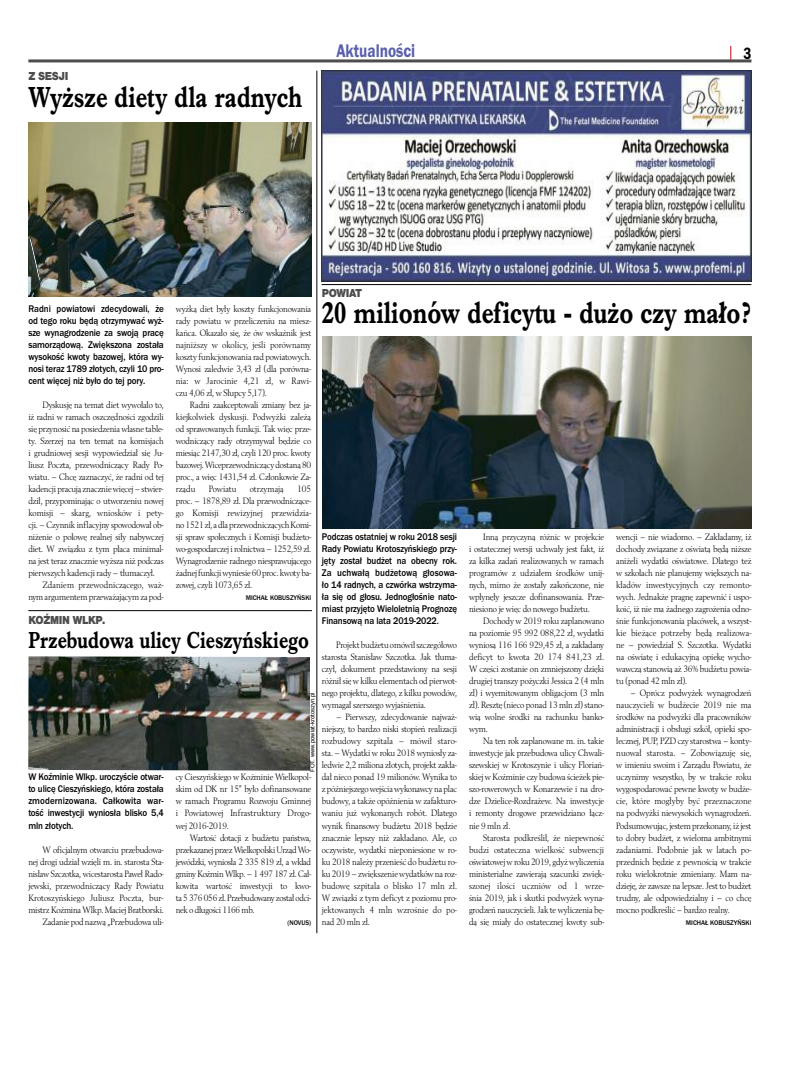
<style>
.page{position:relative;width:794px;height:1092px;background:#fff}
.page>*{position:absolute;margin:0;border:0;box-sizing:border-box;transform-origin:0 0}
.t1{font:700 31px "Imprint URWTCE";color:#000;scale:.8 1}
.t2{font:700 30px "Imprint URWTCE";color:#000;scale:.8 1}
.t3{font:700 24px "Imprint URWTCE";color:#000;scale:.8 1}
.t4{font:19px "Franklin Got URWTCE Dem";color:#5b60ad;scale:.8 1}
.t5{font:17px "Franklin Got URWTCE Dem";color:#000;scale:.8 1}
.t6{font:900 12px "Nimbus San TCE";letter-spacing:-.035em;color:#4d4d4d;scale:.9 1}
.t7{font:500 10px/12px "Franklin Got URWTCE";letter-spacing:-.01em;color:#000;text-align:justify;scale:.9 1}
.t8{font:9.6px/12px "Berling TCE";letter-spacing:-.015em;color:#000;text-align:justify;scale:.9 1}
.t9{font:9.6px "Berling TCE";letter-spacing:.005em;color:#000;scale:.9 1}
.t10{font:500 7px "Franklin Got URWTCE";color:#000;scale:.95 1}
.t11{font:6px "Helvetica";letter-spacing:-.005em;color:#000}
</style>
<div class="page">
<hr style="left:28px;top:59px;width:723px;height:3px;background:#4d4d4d">
<svg style="left:730px;top:46px;width:1px;height:14px"></svg>
<hr style="left:316px;top:71px;width:1px;height:862px;background:#000">
<img style="left:28px;top:122px;width:283px;height:174px">
<img style="left:322px;top:71px;width:429px;height:210px">
<hr style="left:28px;top:610px;width:284px;height:1px;background:#000">
<img style="left:28px;top:656px;width:282px;height:114px">
<img style="left:323px;top:336px;width:428px;height:192px">
<hr style="left:321px;top:284px;width:430px;height:1px;background:#000">
<p class="t6" style="left:28px;top:69px;width:46px">Z SESJI</p>
<h2 class="t2" style="left:28px;top:79px;width:344px">Wyższe diety dla radnych</h2>
<h3 class="t4" style="left:336px;top:40px;width:100px">Aktualności</h3>
<h3 class="t5" style="left:743px;top:43px;width:11px">3</h3>
<p class="t6" style="left:322px;top:286px;width:46px">POWIAT</p>
<h1 class="t1" style="left:322px;top:294px;width:538px">20 milionów deficytu - dużo czy mało?</h1>
<p class="t8" style="left:176px;top:303px;width:152px">wyżką diet były koszty funkcjonowania rady powiatu w przeliczeniu na miesz&shy;kańca. Okazało się, że ów wskaźnik jest najniższy w okolicy, jeśli porównamy koszty funkcjonowania rad powiatowych.<br>Wynosi zaledwie 3,43 zł (dla porówna&shy;nia: w Jarocinie 4,21 zł, w Rawi&shy;czu 4,06 zł, w Słupcy 5,17).</p>
<p class="t8" style="left:176px;top:399px;width:152px;text-indent:14px">Radni zaakceptowali zmiany bez ja&shy;kiejkolwiek dyskusji. Podwyżki zależą od sprawowanych funkcji. Tak więc prze&shy;wodniczący rady otrzymywał będzie co miesiąc 2147,30 zł, czyli 120 proc. kwoty bazowej.Wiceprzewodniczącydostaną80 proc., a więc 1431,54 zł. Członkowie Za&shy;rządu</p>
<p class="t7" style="left:28px;top:303px;width:152px">Radni powiatowi zdecydowali, że od tego roku będą otrzymywać wyż&shy;sze wynagrodzenie za swoją pracę samorządową. Zwiększona została wysokość kwoty bazowej, która wy&shy;nosi teraz 1789 złotych, czyli 10 pro&shy;cent więcej niż było do tej pory.</p>
<p class="t8" style="left:43px;top:399px;width:136px">Dyskusję na temat diet wywołało to,</p>
<p class="t8" style="left:28px;top:411px;width:152px">iż radni w ramach oszczędności zgodzili</p>
<p class="t8" style="left:28px;top:423px;width:151px">się przynosić na posiedzenia własne table-</p>
<p class="t8" style="left:28px;top:435px;width:152px">ty. Szerzej na ten temat na komisjach</p>
<p class="t8" style="left:28px;top:447px;width:151px">i grudniowej sesji wypowiedział się Ju-</p>
<p class="t8" style="left:28px;top:459px;width:151px">liusz Poczta, przewodniczący Rady Po-</p>
<p class="t8" style="left:28px;top:471px;width:152px">wiatu. – Chcę zaznaczyć, że radni od tej</p>
<p class="t8" style="left:28px;top:483px;width:151px">kadencji pracują znacznie więcej – stwier-</p>
<p class="t8" style="left:28px;top:495px;width:152px">dził, przypominając o utworzeniu nowej</p>
<p class="t9" style="left:28px;top:507px;width:151px">komisji – skarg, wniosków i pety-</p>
<p class="t8" style="left:28px;top:519px;width:151px">cji. – Czynnik inflacyjny spowodował ob-</p>
<p class="t8" style="left:28px;top:531px;width:152px">niżenie o połowę realnej siły nabywczej</p>
<p class="t8" style="left:28px;top:543px;width:151px">diet. W związku z tym płaca minimal-</p>
<p class="t8" style="left:28px;top:555px;width:152px">na jest teraz znacznie wyższa niż podczas</p>
<p class="t8" style="left:28px;top:567px;width:142px">pierwszych kadencji rady – tłumaczył.</p>
<p class="t9" style="left:43px;top:579px;width:136px">Zdaniem przewodniczącego, waż-</p>
<p class="t8" style="left:28px;top:591px;width:151px">nymargumentemprzeważającymza pod-</p>
<p class="t8" style="left:209px;top:483px;width:32px">Powiatu</p>
<p class="t8" style="left:250px;top:483px;width:39px">otrzymają</p>
<p class="t8" style="left:176px;top:483px;width:152px;text-indent:121px">105 proc. – 1878,89 zł. Dla przewodniczące&shy;go Komisji rewizyjnej przewidzia&shy;no1521zł, adlaprzewodniczącychKomi&shy;sji spraw społecznych i Komisji budżeto&shy;wo-gospodarczej i rolnictwa – 1252,59 zł.<br>Wynagrodzenie radnego niesprawującego żadnejfunkcjiwyniesie60proc. kwotyba&shy;zowej, czyli 1073,65 zł.</p>
<p class="t10" style="left:246px;top:593px;width:70px">MICHAŁ KOBUSZYŃSKI</p>
<p class="t8" style="left:469px;top:531px;width:152px;text-indent:14px">Inną przyczyną różnic w projekcie i ostatecznej wersji uchwały jest fakt, iż za kilka zadań realizowanych w ramach programów z udziałem środków unij&shy;nych, mimo że zostały zakończone, nie wpłynęły jeszcze dofinansowania. Prze&shy;niesiono je więc do nowego budżetu.</p>
<p class="t8" style="left:469px;top:615px;width:152px;text-indent:14px">Dochody w 2019 roku zaplanowano na poziomie 95 992 088,22 zł, wydatki wyniosą 116 166 929,45 zł, a zakładany deficyt to kwota 20 174 841,23 zł.<br>W części zostanie on zmniejszony dzięki drugiej transzy pożyczki Jessica 2 (4 mln zł) i wyemitowanym obligacjom (3 mln zł). Resztę (nieco ponad 13 mln zł) stano&shy;wią wolne środki na rachunku banko&shy;wym.</p>
<p class="t8" style="left:469px;top:735px;width:152px;text-indent:14px">Na ten rok zaplanowane m. in. takie inwestycje jak przebudowa ulicy Chwali&shy;szewskiej w Krotoszynie i ulicy Floriań&shy;skiej w Koźminie czy budowa ścieżek pie&shy;szo-rowerowych w Konarzewie i na dro&shy;dze Dzielice-Rozdrażew. Na inwestycje i remonty drogowe przewidziano łącz&shy;nie 9 mln zł.</p>
<p class="t8" style="left:469px;top:831px;width:152px;text-indent:14px">Starosta podkreślił, że niepewność budzi ostateczna wielkość subwencji oświatowej w roku 2019, gdyż wyliczenia ministerialne zawierają szacunki zwięk&shy;szonej ilości uczniów od 1 wrze&shy;śnia 2019, jak i skutki podwyżek wyna&shy;grodzeń nauczycieli. Jak te wyliczenia bę&shy;dą się miały do ostatecznej kwoty sub-</p>
<p class="t8" style="left:616px;top:531px;width:152px">wencji – nie wiadomo. – Zakładamy, iż dochody związane z oświatą będą niższe aniżeli wydatki oświatowe. Dlatego też w szkołach nie planujemy większych na&shy;kładów inwestycyjnych czy remonto&shy;wych. Jednakże pragnę zapewnić i uspo&shy;koić, iż nie ma żadnego zagrożenia odno&shy;śnie funkcjonowania placówek, a wszyst&shy;kie bieżące potrzeby będą realizowa&shy;ne – powiedział S. Szczotka. Wydatki na oświatę i edukacyjną opiekę wycho&shy;wawczą stanowią aż 36% budżetu powia&shy;tu (ponad 42 mln zł).</p>
<p class="t8" style="left:616px;top:687px;width:152px;text-indent:14px">– Oprócz podwyżek wynagrodzeń nauczycieli w budżecie 2019 nie ma środków na podwyżki dla pracowników administracji i obsługi szkół, opieki spo&shy;łecznej, PUP, PZD czy starostwa – konty&shy;nuował starosta. – Zobowiązuję się, w imieniu swoim i Zarządu Powiatu, że uczynimy wszystko, by w trakcie roku wygospodarować pewne kwoty w budże&shy;cie, które mogłyby być przeznaczone na podwyżki niewysokich wynagrodzeń.<br>Podsumowując, jestem przekonany, iż jest to dobry budżet, z wieloma ambitnymi zadaniami. Podobnie jak w latach po&shy;przednich będzie z pewnością w trakcie roku wielokrotnie zmieniany. Mam na&shy;dzieję, że zawsze na lepsze. Jest to budżet trudny, ale odpowiedzialny i – co chcę mocno podkreślić – bardzo realny.</p>
<p class="t10" style="left:686px;top:917px;width:70px">MICHAŁ KOBUSZYŃSKI</p>
<p class="t7" style="left:322px;top:531px;width:152px">Podczas ostatniej w roku 2018 sesji Rady Powiatu Krotoszyńskiego przy&shy;jęty został budżet na obecny rok.<br>Za uchwałą budżetową głosowa&shy;ło 14 radnych, a czwórka wstrzyma&shy;ła się od głosu. Jednogłośnie nato&shy;miast przyjęto Wieloletnią Prognozę Finansową na lata 2019-2022.</p>
<p class="t8" style="left:322px;top:639px;width:152px;text-indent:14px">Projekt budżetuomówiłszczegółowo starosta Stanisław Szczotka. Jak tłuma&shy;czył, dokument przedstawiony na sesji różnił się w kilku elementach od pierwot&shy;nego projektu, dlatego, z kilku powodów, wymagał szerszego wyjaśnienia.</p>
<p class="t8" style="left:322px;top:711px;width:152px;text-indent:14px">– Pierwszy, zdecydowanie najważ&shy;niejszy, to bardzo niski stopień realizacji rozbudowy szpitala – mówił staro&shy;sta. – Wydatki w roku 2018 wyniosły za&shy;ledwie 2,2 miliona złotych, projekt zakła&shy;dał nieco ponad 19 milionów. Wynika to z późniejszego wejścia wykonawcy na plac budowy, a także opóźnienia w zafakturo&shy;waniu już wykonanych robót. Dlatego wynik finansowy budżetu 2018 będzie znacznie lepszy niż zakładano. Ale, co oczywiste, wydatki nieponiesione w ro&shy;ku 2018 należy przenieść do budżetu ro&shy;ku 2019 – zwiększenie wydatków na roz&shy;budowę szpitala o blisko 17 mln zł.<br>W związki z tym deficyt z poziomu pro&shy;jektowanych 4 mln wzrośnie do po&shy;nad 20 mln zł.</p>
<p class="t6" style="left:28px;top:612px;width:87px">KOŹMIN WLKP.</p>
<h3 class="t3" style="left:28px;top:625px;width:352px">Przebudowa ulicy Cieszyńskiego</h3>
<p class="t11" style="left:310px;top:772px;width:81px;rotate:-90deg">FOT. www.powiat-krotoszyn.pl</p>
<p class="t7" style="left:28px;top:771px;width:152px">W Koźminie Wlkp. uroczyście otwar&shy;to ulicę Cieszyńskiego, która została zmodernizowana. Całkowita war&shy;tość inwestycji wyniosła blisko 5,4 mln złotych.</p>
<p class="t8" style="left:28px;top:843px;width:152px;text-align:right">W oficjalnym otwarciu przebudowa-<br>nej drogi udział wzięli m. in. starosta Sta&shy;nisław Szczotka, wicestarosta Paweł Rado&shy;jewski, przewodniczący Rady Powiatu Krotoszyńskiego Juliusz Poczta, bur&shy;mistrz Koźmina Wlkp. Maciej Bratborski.<br>Zadanie pod nazwą „Przebudowa uli-</p>
<p class="t8" style="left:176px;top:771px;width:152px">cy Cieszyńskiego w Koźminie Wielkopol&shy;skim od DK nr 15” było dofinansowane w ramach Programu Rozwoju Gminnej i Powiatowej Infrastruktury Drogo&shy;wej 2016-2019.</p>
<p class="t8" style="left:176px;top:831px;width:152px;text-indent:14px">Wartość dotacji z budżetu państwa, przekazanej przez Wielkopolski Urząd Wo&shy;jewódzki, wyniosła 2 335 819 zł, a wkład gminy Koźmin Wlkp. – 1 497 187 zł. Cał&shy;kowita wartość inwestycji to kwo&shy;ta 5 376 056 zł. Przebudowany został odci&shy;nek o długości 1166 mb.</p>
<p class="t10" style="left:287px;top:917px;width:26px">(NOVUS)</p>
</div>
